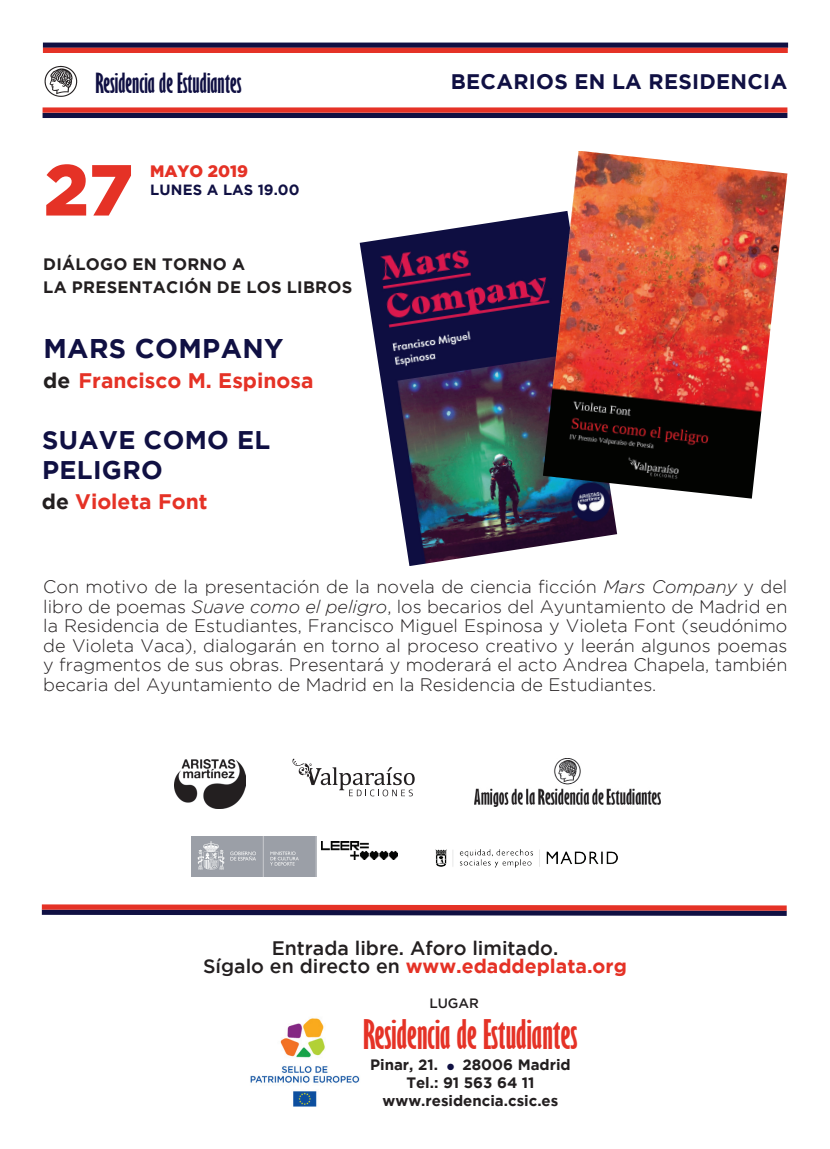
<style>
.page{position:relative;width:830px;height:1149px;background:#fff}
.page>*{position:absolute;margin:0;border:0;box-sizing:border-box;transform-origin:0 0}
.t1{font:900 72px "Gotham";color:#e53226}
.t2{font:700 extra-condensed 37.5px "Gill Sans";color:#e53226}
.t3{font:700 27px "Gotham";color:#101043}
.t4{font:700 extra-condensed 25.5px "Gill Sans";color:#101043}
.t5{font:700 25.5px "Gotham";color:#101043}
.t6{font:700 21px "Gotham";color:#e53226}
.t7{font:700 21px "Gotham";letter-spacing:.015em;color:#101043}
.t8{font:500 19.5px/18px "Gotham";color:#231f20;text-align:center}
.t9{font:300 18px/19.5px "Gotham";color:#231f20;text-align:justify}
.t10{font:700 16.5px "Gotham";letter-spacing:.015em;color:#231f20}
.t11{font:900 16.5px "Gotham";color:#e53226}
.t12{font:700 15px/18px "Gotham";color:#231f20;text-align:center}
.t13{font:700 14.7px "Gotham";letter-spacing:.005em;color:#101043}
.t14{font:500 13.5px "Gotham";color:#231f20}
.s1{color:#231f20}
.s2{font-style:italic}
.s3{font-weight:700;color:#e53226}
.s4{color:#101043}
</style>
<div class="page">
<div style="left:43px;top:43px;width:744px;height:5px;background:#101043"></div>
<div style="left:43px;top:48px;width:744px;height:5px;background:#e53226"></div>
<img style="left:44px;top:65px;width:34px;height:32px">
<svg style="left:41px;top:904px;width:746px;height:12px;background:#8f4051"></svg>
<div style="left:43px;top:113px;width:744px;height:5px;background:#101043"></div>
<div style="left:43px;top:107px;width:744px;height:6px;background:#e53226"></div>
<img style="left:250px;top:1018px;width:110px;height:89px">
<img style="left:359px;top:214px;width:258px;height:352px">
<img style="left:542px;top:151px;width:245px;height:347px">
<img style="left:474px;top:758px;width:185px;height:48px">
<img style="left:174px;top:759px;width:72px;height:48px">
<svg style="left:292px;top:758px;width:122px;height:38px"></svg>
<img style="left:191px;top:836px;width:125px;height:39px">
<img style="left:321px;top:841px;width:76px;height:18px">
<img style="left:435px;top:849px;width:183px;height:19px">
<h3 class="t4" style="left:96px;top:67px;width:147px">Residencia de Estudiantes</h3>
<h1 class="t1" style="left:44px;top:148px;width:91px">27</h1>
<p class="t11" style="left:150px;top:162px;width:99px">MAYO 2019</p>
<p class="t13" style="left:150px;top:181px;width:151px">LUNES A LAS 19.00</p>
<p class="t10" style="left:43px;top:254px;width:133px">Diálogo en torno</p>
<p class="t10" style="left:232px;top:254px;width:11px">a</p>
<p class="t10" style="left:43px;top:278px;width:41px">la presentaci</p>
<p class="t10" style="left:184px;top:278px;width:74px">ónde los</p>
<p class="t10" style="left:287px;top:278px;width:12px">libros</p>
<h3 class="t3" style="left:43px;top:333px;width:44px">Mars</h3>
<h3 class="t3" style="left:135px;top:333px;width:43px">Compan</h3>
<h3 class="t3" style="left:264px;top:333px;width:21px">y</h3>
<p class="t6" style="left:43px;top:369px;width:271px"><span class="s1">de</span> Francisco M. Espinosa</p>
<h3 class="t5" style="left:42px;top:425px;width:124px">Suave como</h3>
<h3 class="t5" style="left:237px;top:425px;width:17px">el</h3>
<h3 class="t5" style="left:42px;top:455px;width:15px">peli</h3>
<h3 class="t5" style="left:102px;top:455px;width:40px">gro</h3>
<p class="t6" style="left:42px;top:489px;width:167px"><span class="s1">de</span> Violeta Font</p>
<p class="t7" style="left:450px;top:69px;width:338px">BECARIOS EN LA RESIDENCIA</p>
<p class="t9" style="left:43px;top:576px;width:745px">Con motivo de la presentación de la novela de ciencia ficción <span class="s2">Mars Company</span> y del libro de poemas <span class="s2">Suave como el peligro</span>, los becarios del Ayuntamiento de Madrid en la Residencia de Estudiantes, Francisco Miguel Espinosa y Violeta Font (seudónimo de Violeta Vaca), dialogarán en torno al proceso creativo y leerán algunos poemas y fragmentos de sus obras. Presentará y moderará el acto Andrea Chapela, también becaria del Ayuntamiento de Madrid en la Residencia de Estudiantes.</p>
<p class="t8" style="left:203px;top:938px;width:425px">Entrada libre. Aforo limitado.<br>Sígalo en directo en <span class="s3">www.edaddeplata.org</span></p>
<p class="t14" style="left:429px;top:995px;width:51px">LUGAR</p>
<h2 class="t2" style="left:363px;top:1011px;width:216px">Residencia de Estudiantes</h2>
<p class="t12" style="left:370px;top:1054px;width:202px">Pinar, 21. <span class="s4">●</span> 28006 Madrid<br>Tel.: 91 563 64 11 www.residencia.csic.es</p>
</div>
